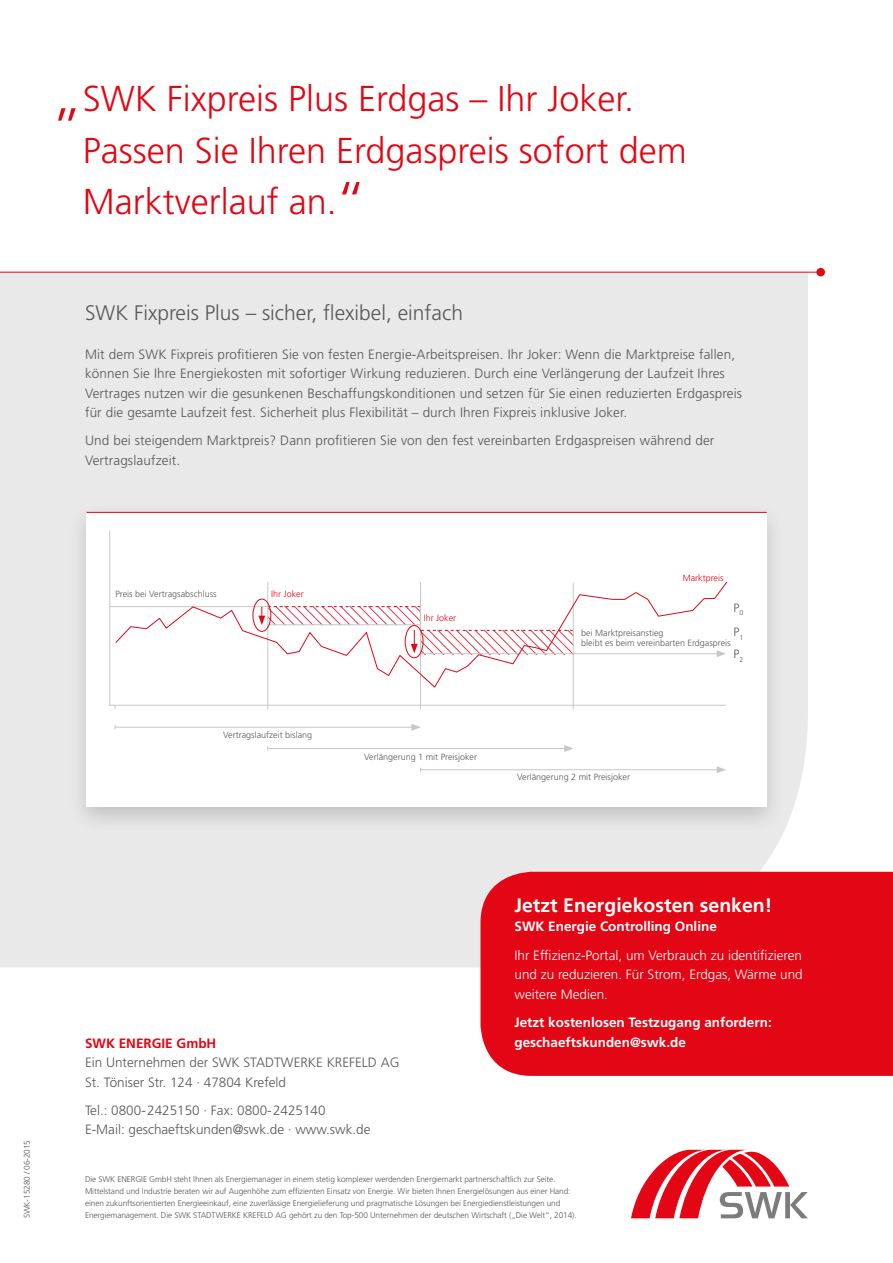
<style>
.page{position:relative;width:893px;height:1263px;background:#fff}
.page>*{position:absolute;margin:0;border:0;box-sizing:border-box;transform-origin:0 0}
.t1{font:300 36px/51.8px "Frutiger LT Std";color:#e30614}
.t2{font:300 21px "Frutiger LT Std";color:#575756}
.t3{font:700 19.5px "Frutiger LT Std";color:#fff}
.t4{font:300 13.5px/19.5px "Frutiger LT Std";letter-spacing:.01em;color:#575756}
.t5{font:300 13.5px/19.5px "Frutiger LT Std";color:#fff;text-align:justify}
.t6{font:700 13.5px/19.5px "Frutiger LT Std";color:#fff}
.t7{font:700 13.5px "Frutiger LT Std";color:#e30614}
.t8{font:300 12px/24px "Frutiger LT Std";color:#575756}
.t9{font:300 9px/10.5px "Frutiger LT Std";color:#575756}
.t10{font:300 9px "Frutiger LT Std";color:#e30614}
.t11{font:300 8.25px/12px "Frutiger LT Std";letter-spacing:-.01em;color:#575756}
.s1{font-size:57px}
</style>
<div class="page">
<div style="left:0;top:273px;width:808px;height:694px;background:#e9e9e9"></div>
<svg style="left:631px;top:1150px;width:177px;height:68px"></svg>
<div style="left:480px;top:872px;width:413px;height:204px;background:#e30614"></div>
<hr style="left:0;top:272px;width:821px;height:1px;background:#e30614">
<div style="left:816px;top:268px;width:9px;height:8px;background:#e30614;border-radius:50%"></div>
<div style="left:68px;top:502px;width:718px;height:332px;background:#1d1d1b;opacity:.2"></div>
<div style="left:86px;top:512px;width:681px;height:294px;background:#fff"></div>
<hr style="left:86px;top:512px;width:681px;height:1px;background:#e30614">
<hr style="left:110px;top:606px;width:158px;height:1px;background:#c7c7c6">
<hr style="left:115px;top:727px;width:299px;height:1px;background:#c7c7c6">
<svg style="left:411px;top:724px;width:10px;height:7px"></svg>
<hr style="left:268px;top:748px;width:298px;height:1px;background:#c7c7c6">
<svg style="left:564px;top:745px;width:9px;height:7px"></svg>
<hr style="left:421px;top:769px;width:298px;height:1px;background:#c7c7c6">
<svg style="left:717px;top:766px;width:9px;height:7px"></svg>
<hr style="left:109px;top:705px;width:617px;height:1px;background:#c7c7c6">
<hr style="left:267px;top:582px;width:1px;height:123px;background:#c7c7c6">
<hr style="left:420px;top:582px;width:1px;height:127px;background:#c7c7c6">
<hr style="left:573px;top:582px;width:1px;height:127px;background:#c7c7c6">
<hr style="left:109px;top:530px;width:1px;height:176px;background:#c7c7c6">
<svg style="left:115px;top:581px;width:613px;height:107px"></svg>
<h1 class="t1" style="left:83px;top:73px;width:606px;text-indent:-32px"><span class="s1">„</span>SWK Fixpreis Plus Erdgas – Ihr Joker.<br>Passen Sie Ihren Erdgaspreis sofort dem<br>Marktverlauf an.<span class="s1">“</span></h1>
<h2 class="t2" style="left:85px;top:301px;width:380px">SWK Fixpreis Plus – sicher, flexibel, einfach</h2>
<p class="t4" style="left:85px;top:345px;width:659px">Mit dem SWK Fixpreis profitieren Sie von festen Energie-Arbeitspreisen. Ihr Joker: Wenn die Marktpreise fallen, können Sie Ihre Energiekosten mit sofortiger Wirkung reduzieren. Durch eine Verlängerung der Laufzeit Ihres Vertrages nutzen wir die gesunkenen Beschaffungskonditionen und setzen für Sie einen reduzierten Erdgaspreis für die gesamte Laufzeit fest. Sicherheit plus Flexibilität – durch Ihren Fixpreis inklusive Joker.</p>
<p class="t4" style="left:85px;top:431px;width:631px">Und bei steigendem Marktpreis? Dann profitieren Sie von den fest vereinbarten Erdgaspreisen während der<br>Vertragslaufzeit.</p>
<p class="t9" style="left:115px;top:589px;width:103px">Preis bei Vertragsabschluss</p>
<p class="t10" style="left:271px;top:589px;width:34px">Ihr Joker</p>
<p class="t9" style="left:223px;top:730px;width:91px">Vertragslaufzeit bislang</p>
<p class="t10" style="left:424px;top:613px;width:34px">Ihr Joker</p>
<p class="t9" style="left:364px;top:751px;width:114px">Verlängerung 1 mit Preisjoker</p>
<p class="t10" style="left:683px;top:572px;width:42px">Marktpreis</p>
<p class="t8" style="left:733px;top:595px;width:11px">P<sub>0<br></sub>P<sub>1</sub></p>
<p class="t8" style="left:733px;top:642px;width:11px">P<sub>2</sub></p>
<p class="t9" style="left:581px;top:627px;width:151px">bei Marktpreisanstieg<br>bleibt es beim vereinbarten Erdgaspreis</p>
<p class="t9" style="left:517px;top:772px;width:114px">Verlängerung 2 mit Preisjoker</p>
<p class="t11" style="left:21px;top:1218px;width:80px;rotate:-90deg">SWK-15280 / 06-2015</p>
<p class="t7" style="left:85px;top:1035px;width:133px">SWK ENERGIE GmbH</p>
<p class="t4" style="left:85px;top:1053px;width:316px">Ein Unternehmen der SWK STADTWERKE KREFELD AG<br>St. Töniser Str. 124 · 47804 Krefeld</p>
<p class="t4" style="left:85px;top:1100px;width:287px">Tel.: 0800-2425150 · Fax: 0800-2425140<br>E-Mail: geschaeftskunden@swk.de · www.swk.de</p>
<h3 class="t3" style="left:514px;top:894px;width:259px">Jetzt Energiekosten senken!</h3>
<p class="t6" style="left:514px;top:917px;width:204px">SWK Energie Controlling Online</p>
<p class="t5" style="left:514px;top:945px;width:290px">Ihr Effizienz-Portal, um Verbrauch zu identifizieren und zu reduzieren. Für Strom, Erdgas, Wärme und weitere Medien.</p>
<p class="t6" style="left:514px;top:1013px;width:259px">Jetzt kostenlosen Testzugang anfordern: geschaeftskunden@swk.de</p>
<p class="t11" style="left:85px;top:1173px;width:493px">Die SWK ENERGIE GmbH steht Ihnen als Energiemanager in einem stetig komplexer werdenden Energiemarkt partnerschaftlich zur Seite.<br>Mittelstand und Industrie beraten wir auf Augenhöhe zum effizienten Einsatz von Energie. Wir bieten Ihnen Energielösungen aus einer Hand: einen zukunftsorientierten Energieeinkauf, eine zuverlässige Energielieferung und pragmatische Lösungen bei Energiedienstleistungen und Energiemanagement. Die SWK STADTWERKE KREFELD AG gehört zu den Top-500 Unternehmen der deutschen Wirtschaft („Die Welt“, 2014).</p>
</div>
